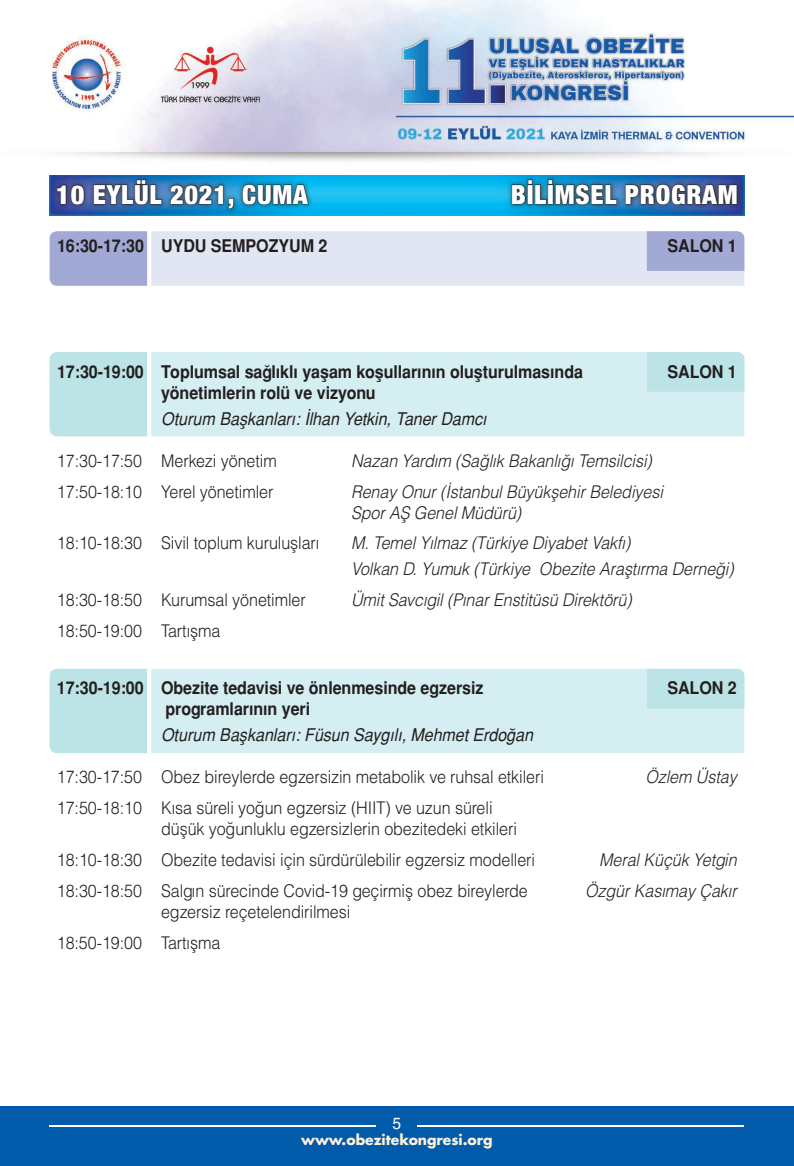
<style>
.page{position:relative;width:794px;height:1166px;background:#fff}
.page>*{position:absolute;margin:0;border:0;box-sizing:border-box;transform-origin:0 0}
.t1{font:900 condensed 26.25px "Helvetica Neue";letter-spacing:.03em;color:#fff}
.t2{font:17.5px/21px "Helvetica Light Normal Tr";letter-spacing:-.005em;color:#231f20;scale:.92 1}
.t3{font:17.5px/21px "Helvetica Light Italic Tr";letter-spacing:-.005em;color:#231f20;scale:.92 1}
.t4{font:700 17.5px "Helvetica Tr";letter-spacing:-.005em;color:#231f20;scale:.92 1}
.t5{font:italic 17.5px "Helvetica Tr";letter-spacing:-.005em;color:#231f20;scale:.92 1}
.t6{font:15.75px "Helvetica Normal Tr";color:#fff}
.t7{font:14px "Futura Bold Tr";color:#fef1d9}
</style>
<div class="page">
<img style="left:49px;top:0;width:745px;height:754px">
<div style="left:0;top:1106px;width:794px;height:60px;background:#015aaa"></div>
<hr style="left:417px;top:1125px;width:327px;height:1px;background:#fff">
<hr style="left:50px;top:1125px;width:326px;height:1px;background:#fff">
<svg style="left:50px;top:231px;width:694px;height:55px;background:#d2d7eb"></svg>
<div style="left:50px;top:669px;width:97px;height:84px;background:#bce3e5"></div>
<div style="left:151px;top:669px;width:593px;height:84px;background:#d5eef1"></div>
<div style="left:647px;top:669px;width:97px;height:39px;background:#bce3e5"></div>
<div style="left:50px;top:352px;width:97px;height:84px;background:#bce3e5"></div>
<div style="left:151px;top:352px;width:593px;height:84px;background:#d5eef1"></div>
<div style="left:647px;top:352px;width:97px;height:40px;background:#bce3e5"></div>
<img style="left:50px;top:175px;width:694px;height:40px">
<div style="left:52px;top:174px;width:690px;height:40px;background:#231f20;opacity:.75"></div>
<svg style="left:57px;top:184px;width:28px;height:21px"></svg>
<svg style="left:93px;top:179px;width:69px;height:26px;background:#354b6e"></svg>
<svg style="left:170px;top:184px;width:64px;height:25px;background:#295d7d"></svg>
<svg style="left:242px;top:178px;width:67px;height:28px;background:#186784"></svg>
<svg style="left:511px;top:180px;width:106px;height:26px;background:#225a75"></svg>
<svg style="left:625px;top:174px;width:112px;height:32px;background:#354e75"></svg>
<h1 class="t1" style="left:56px;top:173px;width:253px">10 EYLÜL 2021, CUMA</h1>
<h1 class="t1" style="left:511px;top:173px;width:228px">BİLİMSEL PROGRAM</h1>
<p class="t4" style="left:57px;top:235px;width:295px">16:30-17:30 UYDU SEMPOZYUM 2</p>
<p class="t4" style="left:667px;top:235px;width:77px">SALON 1</p>
<p class="t4" style="left:57px;top:361px;width:573px">17:30-19:00 Toplumsal sağlıklı yaşam koşullarının oluşturulmasında</p>
<p class="t4" style="left:667px;top:361px;width:77px">SALON 1</p>
<p class="t4" style="left:161px;top:382px;width:234px">yönetimlerin rolü ve vizyonu</p>
<p class="t5" style="left:161px;top:408px;width:355px">Oturum Başkanları: İlhan Yetkin, Taner Damcı</p>
<p class="t2" style="left:57px;top:449px;width:240px">17:30-17:50 Merkezi yönetim</p>
<p class="t3" style="left:351px;top:449px;width:328px">Nazan Yardım (Sağlık Bakanlığı Temsilcisi)</p>
<p class="t2" style="left:57px;top:480px;width:237px">17:50-18:10 Yerel yönetimler</p>
<p class="t3" style="left:351px;top:480px;width:340px">Renay Onur (İstanbul Büyükşehir Belediyesi<br>Spor AŞ Genel Müdürü)</p>
<p class="t2" style="left:57px;top:532px;width:287px">18:10-18:30 Sivil toplum kuruluşları</p>
<p class="t3" style="left:351px;top:530px;width:417px;line-height:25.9px">M. Temel Yılmaz (Türkiye Diyabet Vakfı)<br>Volkan D. Yumuk (Türkiye Obezite Araştırma Derneği)</p>
<p class="t2" style="left:57px;top:589px;width:272px">18:30-18:50 Kurumsal yönetimler</p>
<p class="t3" style="left:351px;top:589px;width:307px">Ümit Savcıgil (Pınar Enstitüsü Direktörü)</p>
<p class="t2" style="left:57px;top:620px;width:179px">18:50-19:00 Tartışma</p>
<p class="t4" style="left:57px;top:677px;width:465px">17:30-19:00 Obezite tedavisi ve önlenmesinde egzersiz</p>
<p class="t4" style="left:667px;top:677px;width:77px">SALON 2</p>
<p class="t4" style="left:165px;top:698px;width:159px">programlarının yeri</p>
<p class="t5" style="left:161px;top:724px;width:406px">Oturum Başkanları: Füsun Saygılı, Mehmet Erdoğan</p>
<p class="t2" style="left:57px;top:766px;width:531px">17:30-17:50 Obez bireylerde egzersizin metabolik ve ruhsal etkileri</p>
<p class="t3" style="left:645px;top:766px;width:101px">Özlem Üstay</p>
<p class="t2" style="left:161px;top:797px;width:388px;text-indent:-104px">17:50-18:10 Kısa süreli yoğun egzersiz (HIIT) ve uzun süreli düşük yoğunluklu egzersizlerin obezitedeki etkileri</p>
<p class="t2" style="left:57px;top:849px;width:521px">18:10-18:30 Obezite tedavisi için sürdürülebilir egzersiz modelleri</p>
<p class="t3" style="left:599px;top:849px;width:151px">Meral Küçük Yetgin</p>
<p class="t2" style="left:57px;top:880px;width:513px">18:30-18:50 Salgın sürecinde Covid-19 geçirmiş obez bireylerde</p>
<p class="t3" style="left:585px;top:880px;width:166px">Özgür Kasımay Çakır</p>
<p class="t2" style="left:57px;top:896px;width:320px;line-height:31px;text-indent:104px">egzersiz reçetelendirilmesi<br>18:50-19:00 Tartışma</p>
<p class="t6" style="left:392px;top:1114px;width:10px">5</p>
<p class="t7" style="left:301px;top:1130px;width:193px">www.obezitekongresi.org</p>
</div>
